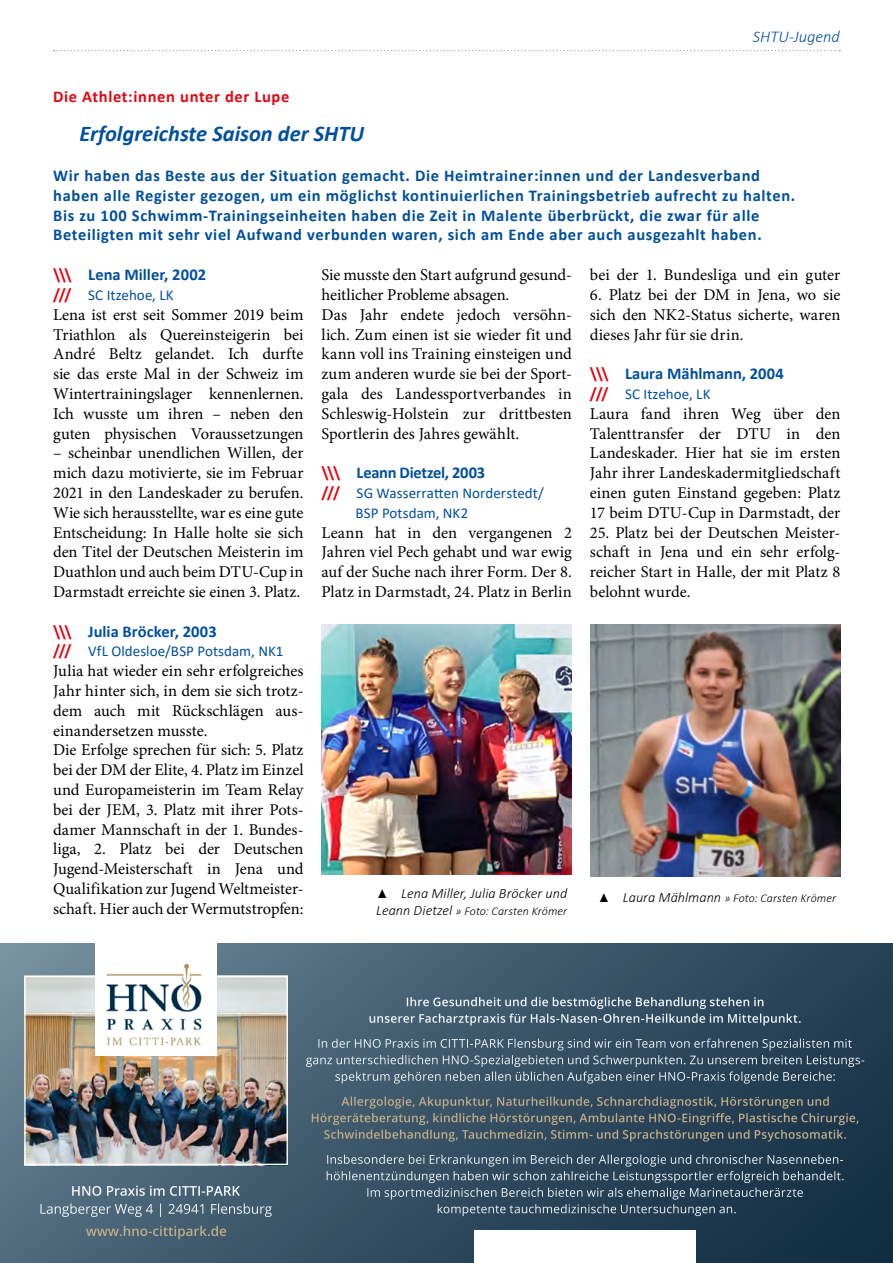
<style>
.page{position:relative;width:893px;height:1263px;background:#fff}
.page>*{position:absolute;margin:0;border:0;box-sizing:border-box;transform-origin:0 0}
.Artikel-Üschrift{font:italic 700 22.5px "Calibri";color:#004f9f}
.fließ_ohne_einzug{font:16.5px/19.8px "Minion Pro";color:#000;text-align:justify}
.Artikel_-Kopfzeile_R{font:700 16.5px/19.8px "Calibri";letter-spacing:.04em;color:#004f9f}
.Wettkämpfe_Ort_blau{font:700 16.5px "Calibri";color:#004f9f}
.Artikel_-Kopfzeile_R-2{font:700 16.5px "Calibri";letter-spacing:.04em;color:#e30613}
.Kopfzeile_Kapitel{font:italic 300 16.5px "Calibri";letter-spacing:-.005em;color:#004f9f}
.Wettkämpfe_Ort_blau-2{font:15px "Calibri";letter-spacing:.005em;color:#004f9f}
.Bildunterschrift{font:italic 300 14.25px "Calibri";color:#000}
.Bildunterschrift-2{font:italic 300 12px "Calibri";letter-spacing:.005em;color:#000}
.s1{color:#e30613}
.s2{font-weight:700;font-size:16.5px;color:#e30613}
.s3{font-family:"Acumin Pro";font-weight:400;font-style:normal}
.s4{font-size:14.25px}
.s5{font-family:"Acumin Pro";font-weight:400;font-style:normal;font-size:14.25px}
</style>
<div class="page">
<svg style="left:54px;top:50px;width:786px;height:1px"></svg>
<img style="left:321px;top:625px;width:251px;height:250px">
<img style="left:590px;top:624px;width:250px;height:252px">
<svg style="left:0;top:943px;width:893px;height:320px;background:#395467"></svg>
<img style="left:26px;top:978px;width:260px;height:185px">
<div style="left:24px;top:976px;width:264px;height:189px;border:1px solid #fff"></div>
<div style="left:95px;top:943px;width:122px;height:113px;background:#fff"></div>
<img style="left:106px;top:963px;width:96px;height:83px">
<svg style="left:72px;top:1185px;width:168px;height:11px;background:#7a8e9c"></svg>
<svg style="left:40px;top:1203px;width:232px;height:14px;background:#667c8c"></svg>
<svg style="left:86px;top:1226px;width:140px;height:13px;background:#637277"></svg>
<svg style="left:370px;top:997px;width:431px;height:28px;background:#596f7f"></svg>
<svg style="left:306px;top:1038px;width:558px;height:45px;background:#4e6576"></svg>
<svg style="left:312px;top:1096px;width:546px;height:45px;background:#495a64"></svg>
<svg style="left:327px;top:1154px;width:517px;height:62px;background:#3f5769"></svg>
<div style="left:474px;top:1230px;width:221px;height:33px;background:#fff"></div>
<p class="Kopfzeile_Kapitel" style="left:753px;top:26px;width:88px">SHTU-Jugend</p>
<p class="Artikel_-Kopfzeile_R-2" style="left:53px;top:85px;width:238px">Die Athlet:innen unter der Lupe</p>
<p class="Artikel-Üschrift" style="left:79px;top:118px;width:286px">Erfolgreichste Saison der SHTU</p>
<p class="Artikel_-Kopfzeile_R" style="left:53px;top:165px;width:744px">Wir haben das Beste aus der Situation gemacht. Die Heimtrainer:innen und der Landesverband haben alle Register gezogen, um ein möglichst kontinuierlichen Trainingsbetrieb aufrecht zu halten.<br>Bis zu 100 Schwimm-Trainingseinheiten haben die Zeit in Malente überbrückt, die zwar für alle Beteiligten mit sehr viel Aufwand verbunden waren, sich am Ende aber auch ausgezahlt haben.</p>
<p class="Wettkämpfe_Ort_blau" style="left:53px;top:263px;width:154px"><span class="s1">\\\</span> Lena Miller, 2002</p>
<p class="Wettkämpfe_Ort_blau-2" style="left:53px;top:284px;width:122px"><span class="s2">///</span> SC Itzehoe, LK</p>
<p class="fließ_ohne_einzug" style="left:53px;top:305px;width:252px">Lena ist erst seit Sommer 2019 beim Triathlon als Quereinsteigerin bei André Beltz gelandet. Ich durfte sie das erste Mal in der Schweiz im Wintertrainingslager kennenlernen.<br>Ich wusste um ihren – neben den guten physischen Voraussetzungen</p>
<p class="fließ_ohne_einzug" style="left:53px;top:443px;width:252px">– scheinbar unendlichen Willen, der mich dazu motivierte, sie im Februar 2021 in den Landeskader zu berufen.<br>Wie sich herausstellte, war es eine gute Entscheidung: In Halle holte sie sich den Titel der Deutschen Meisterin im Duathlon und auch beim DTU-Cup in Darmstadt erreichte sie einen 3. Platz.</p>
<p class="Wettkämpfe_Ort_blau" style="left:53px;top:619px;width:165px"><span class="s1">\\\</span> Julia Bröcker, 2003</p>
<p class="Wettkämpfe_Ort_blau-2" style="left:53px;top:641px;width:232px"><span class="s2">///</span> VfL Oldesloe/BSP Potsdam, NK1</p>
<p class="fließ_ohne_einzug" style="left:53px;top:661px;width:252px">Julia hat wieder ein sehr erfolgreiches Jahr hinter sich, in dem sie sich trotz&shy;dem auch mit Rückschlägen aus&shy;einandersetzen musste.</p>
<p class="fließ_ohne_einzug" style="left:53px;top:740px;width:252px">Die Erfolge sprechen für sich: 5. Platz bei der DM der Elite, 4. Platz im Einzel und Europameisterin im Team Relay bei der JEM, 3. Platz mit ihrer Pots&shy;damer Mannschaft in der 1. Bundes&shy;liga, 2. Platz bei der Deutschen Jugend-Meisterschaft in Jena und Qualifikation zur Jugend Weltmeister&shy;schaft. Hier auch der Wermutstropfen:</p>
<p class="fließ_ohne_einzug" style="left:322px;top:265px;width:252px">Sie musste den Start aufgrund gesund&shy;heitlicher Probleme absagen.</p>
<p class="fließ_ohne_einzug" style="left:322px;top:305px;width:252px">Das Jahr endete jedoch versöhn&shy;lich. Zum einen ist sie wieder fit und kann voll ins Training einsteigen und zum anderen wurde sie bei der Sport&shy;gala des Landessportverbandes in Schleswig-Holstein zur drittbesten Sportlerin des Jahres gewählt.</p>
<p class="Wettkämpfe_Ort_blau" style="left:322px;top:461px;width:165px"><span class="s1">\\\</span> Leann Dietzel, 2003</p>
<p class="Wettkämpfe_Ort_blau-2" style="left:322px;top:482px;width:224px"><span class="s2">///</span> SG Wasserratten Norderstedt/</p>
<p class="Wettkämpfe_Ort_blau-2" style="left:356px;top:502px;width:114px">BSP Potsdam, NK2</p>
<p class="fließ_ohne_einzug" style="left:322px;top:522px;width:252px">Leann hat in den vergangenen 2<br>Jahren viel Pech gehabt und war ewig auf der Suche nach ihrer Form. Der 8.<br>Platz in Darmstadt, 24. Platz in Berlin</p>
<p class="fließ_ohne_einzug" style="left:590px;top:265px;width:252px">bei der 1. Bundesliga und ein guter</p>
<p class="fließ_ohne_einzug" style="left:590px;top:285px;width:252px">6. Platz bei der DM in Jena, wo sie sich den NK2-Status sicherte, waren dieses Jahr für sie drin.</p>
<p class="Wettkämpfe_Ort_blau" style="left:590px;top:362px;width:196px"><span class="s1">\\\</span> Laura Mählmann, 2004</p>
<p class="Wettkämpfe_Ort_blau-2" style="left:590px;top:383px;width:122px"><span class="s2">///</span> SC Itzehoe, LK</p>
<p class="fließ_ohne_einzug" style="left:590px;top:404px;width:252px">Laura fand ihren Weg über den Talenttransfer der DTU in den Landeskader. Hier hat sie im ersten Jahr ihrer Landeskadermitgliedschaft einen guten Einstand gegeben: Platz 17 beim DTU-Cup in Darmstadt, der</p>
<p class="fließ_ohne_einzug" style="left:590px;top:522px;width:252px">25. Platz bei der Deutschen Meister&shy;schaft in Jena und ein sehr erfolg&shy;reicher Start in Halle, der mit Platz 8 belohnt wurde.</p>
<p class="Bildunterschrift" style="left:378px;top:885px;width:191px"><span class="s3">▲</span> Lena Miller, Julia Bröcker und</p>
<p class="Bildunterschrift-2" style="left:376px;top:903px;width:193px"><span class="s4">Leann Dietzel</span> » Foto: Carsten Krömer</p>
<p class="Bildunterschrift-2" style="left:600px;top:891px;width:238px"><span class="s5">▲</span> <span class="s4">Laura Mählmann</span> » Foto: Carsten Krömer</p>
</div>
